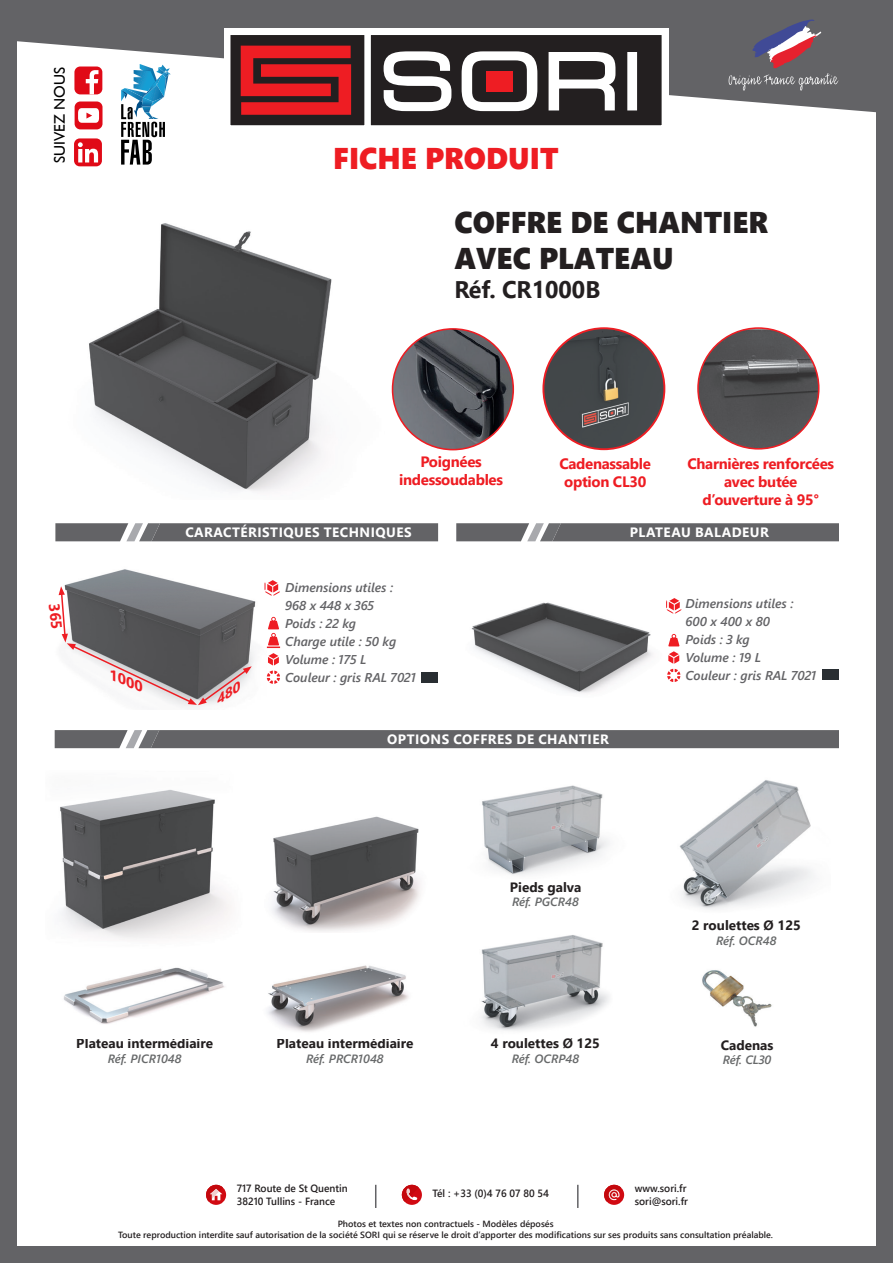
<style>
.page{position:relative;width:893px;height:1263px;background:#fff}
.page>*{position:absolute;margin:0;border:0;box-sizing:border-box;transform-origin:0 0}
.t1{font:30px/36px "Segoe UI Black";color:#231f20}
.t2{font:30px "Segoe UI Black";color:#ee1d23}
.t3{font:700 24px "Segoe UI";color:#231f20}
.t4{font:15.45px "Gill Sans";color:#000}
.t5{font:700 15px/18px "Segoe UI";letter-spacing:-.02em;color:#ee1d23;text-align:center}
.t6{font:700 13.5px "Segoe UI";color:#231f20}
.t7{font:700 13.5px "Segoe UI";letter-spacing:.035em;color:#fff}
.t8{font:italic 700 13.5px "Segoe UI";color:#ee1d23;scale:1.16 1}
.t9{font:italic 600 12.75px/18px "Segoe UI";color:#636366}
.t10{font:italic 600 12px "Segoe UI";color:#67696a}
.t11{font:600 10.5px/12.6px "Segoe UI";color:#231f20}
.t12{font:600 9px/11.6px "Segoe UI";color:#231f20;text-align:center}
</style>
<div class="page">
<svg style="left:17px;top:0;width:859px;height:114px;fill:#636366"></svg>
<div style="left:224px;top:28px;width:445px;height:104px;background:#fff"></div>
<div style="left:229px;top:34px;width:137px;height:93px;background:#231f20"></div>
<div style="left:228px;top:32px;width:139px;height:96px;border:3px solid #fff"></div>
<div style="left:369px;top:34px;width:294px;height:93px;background:#231f20"></div>
<div style="left:368px;top:32px;width:296px;height:96px;border:3px solid #fff"></div>
<svg style="left:383px;top:51px;width:69px;height:61px"></svg>
<svg style="left:461px;top:51px;width:77px;height:61px"></svg>
<svg style="left:548px;top:52px;width:68px;height:59px"></svg>
<div style="left:627px;top:52px;width:10px;height:58px;background:#fff;border:3px solid #fff"></div>
<div style="left:486px;top:71px;width:26px;height:21px;background:#ee1d23"></div>
<svg style="left:241px;top:46px;width:110px;height:69px"></svg>
<svg style="left:729px;top:20px;width:109px;height:71px;background:#766b74"></svg>
<svg style="left:121px;top:64px;width:50px;height:101px"></svg>
<div style="left:75px;top:101px;width:28px;height:28px;background:#e00a17;border-radius:6px"></div>
<svg style="left:78px;top:108px;width:21px;height:15px"></svg>
<div style="left:74px;top:67px;width:28px;height:27px;background:#e00a17;border-radius:6px"></div>
<svg style="left:86px;top:70px;width:12px;height:24px"></svg>
<div style="left:74px;top:138px;width:28px;height:28px;background:#e00a17;border-radius:6px"></div>
<svg style="left:78px;top:142px;width:20px;height:20px"></svg>
<div style="left:0;top:0;width:17px;height:1263px;background:#636366"></div>
<div style="left:876px;top:0;width:17px;height:1263px;background:#636366"></div>
<div style="left:2px;top:1246px;width:891px;height:17px;background:#636366"></div>
<img style="left:64px;top:569px;width:192px;height:140px">
<svg style="left:267px;top:671px;width:13px;height:13px"></svg>
<div style="left:421px;top:672px;width:17px;height:11px;background:#292e32"></div>
<svg style="left:267px;top:617px;width:13px;height:48px"></svg>
<svg style="left:264px;top:580px;width:16px;height:15px"></svg>
<img style="left:471px;top:602px;width:210px;height:91px">
<div style="left:822px;top:669px;width:16px;height:11px;background:#292e32"></div>
<svg style="left:667px;top:634px;width:13px;height:48px"></svg>
<svg style="left:666px;top:598px;width:16px;height:15px"></svg>
<img style="left:702px;top:970px;width:70px;height:57px">
<img style="left:63px;top:967px;width:162px;height:57px">
<img style="left:267px;top:965px;width:142px;height:67px">
<img style="left:60px;top:789px;width:171px;height:150px">
<img style="left:272px;top:816px;width:148px;height:116px">
<img style="left:679px;top:780px;width:135px;height:130px">
<img style="left:482px;top:785px;width:127px;height:90px">
<img style="left:481px;top:935px;width:128px;height:96px">
<img style="left:89px;top:223px;width:341px;height:269px">
<div style="left:206px;top:1185px;width:20px;height:20px;background:#d10a12;border-radius:50%"></div>
<svg style="left:206px;top:1185px;width:17px;height:17px"></svg>
<svg style="left:402px;top:1185px;width:20px;height:20px"></svg>
<svg style="left:402px;top:1185px;width:17px;height:17px"></svg>
<div style="left:604px;top:1185px;width:20px;height:20px;background:#d10a12;border-radius:50%"></div>
<svg style="left:604px;top:1185px;width:17px;height:17px"></svg>
<svg style="left:375px;top:1185px;width:1px;height:23px"></svg>
<hr style="left:577px;top:1185px;width:2px;height:23px;background:#636366">
<svg style="left:55px;top:523px;width:383px;height:18px;background:#6b6b6e"></svg>
<svg style="left:55px;top:730px;width:784px;height:18px;background:#666669"></svg>
<svg style="left:456px;top:523px;width:383px;height:18px;background:#6b6b6e"></svg>
<img style="left:393px;top:329px;width:120px;height:121px;border-radius:60px">
<div style="left:392px;top:328px;width:122px;height:122px;border:2px solid #ee1d23;border-radius:50%"></div>
<img style="left:698px;top:328px;width:121px;height:121px;border-radius:60px">
<div style="left:697px;top:327px;width:122px;height:123px;border:2px solid #ee1d23;border-radius:50%"></div>
<img style="left:543px;top:328px;width:121px;height:121px;border-radius:60px">
<div style="left:542px;top:327px;width:123px;height:123px;border:2px solid #ee1d23;border-radius:50%"></div>
<svg style="left:58px;top:586px;width:194px;height:119px"></svg>
<h3 class="t4" style="left:51px;top:163px;width:97px;rotate:-90deg">SUIVEZ NOUS</h3>
<h1 class="t2" style="left:333px;top:136px;width:227px">FICHE PRODUIT</h1>
<h1 class="t1" style="left:454px;top:203px;width:316px">COFFRE DE CHANTIER<br>AVEC PLATEAU</h1>
<h2 class="t3" style="left:454px;top:267px;width:147px">Réf. CR1000B</h2>
<h3 class="t5" style="left:399px;top:452px;width:105px">Poignées indessoudables</h3>
<h3 class="t5" style="left:559px;top:453px;width:93px">Cadenassable option CL30</h3>
<h3 class="t5" style="left:687px;top:453px;width:148px">Charnières renforcées avec butée d’ouverture à 95°</h3>
<h3 class="t8" style="left:116px;top:662px;width:33px;rotate:23deg">1000</h3>
<h3 class="t7" style="left:185px;top:519px;width:228px">CARACTÉRISTIQUES TECHNIQUES</h3>
<h3 class="t9" style="left:285px;top:576px;width:132px">Dimensions utiles :<br>968 x 448 x 365<br>Poids : 22 kg<br>Charge utile : 50 kg<br>Volume : 175 L<br>Couleur : gris RAL 7021</h3>
<h3 class="t7" style="left:387px;top:726px;width:223px">OPTIONS COFFRES DE CHANTIER</h3>
<h3 class="t7" style="left:630px;top:519px;width:141px">PLATEAU BALADEUR</h3>
<h3 class="t9" style="left:686px;top:593px;width:132px">Dimensions utiles :<br>600 x 400 x 80<br>Poids : 3 kg<br>Volume : 19 L<br>Couleur : gris RAL 7021</h3>
<h3 class="t6" style="left:76px;top:1031px;width:138px">Plateau intermédiaire</h3>
<h3 class="t10" style="left:108px;top:1047px;width:75px">Réf. PICR1048</h3>
<h3 class="t6" style="left:277px;top:1031px;width:138px">Plateau intermédiaire</h3>
<h3 class="t10" style="left:306px;top:1047px;width:79px">Réf. PRCR1048</h3>
<h3 class="t6" style="left:510px;top:874px;width:73px">Pieds galva</h3>
<h3 class="t10" style="left:512px;top:891px;width:68px">Réf. PGCR48</h3>
<h3 class="t6" style="left:491px;top:1031px;width:111px">4 roulettes Ø 125</h3>
<h3 class="t10" style="left:512px;top:1047px;width:69px">Réf. OCRP48</h3>
<h3 class="t6" style="left:692px;top:912px;width:111px">2 roulettes Ø 125</h3>
<h3 class="t10" style="left:716px;top:929px;width:62px">Réf. OCR48</h3>
<h3 class="t6" style="left:721px;top:1032px;width:54px">Cadenas</h3>
<h3 class="t10" style="left:723px;top:1048px;width:50px">Réf. CL30</h3>
<p class="t11" style="left:237px;top:1181px;width:113px">717 Route de St Quentin<br>38210 Tullins - France</p>
<p class="t11" style="left:635px;top:1181px;width:55px">www.sori.fr sori@sori.fr</p>
<p class="t11" style="left:433px;top:1186px;width:118px">Tél : +33 (0)4 76 07 80 54</p>
<p class="t12" style="left:118px;top:1217px;width:656px">Photos et textes non contractuels - Modèles déposés<br>Toute reproduction interdite sauf autorisation de la société SORI qui se réserve le droit d’apporter des modifications sur ses produits sans consultation préalable.</p>
</div>
